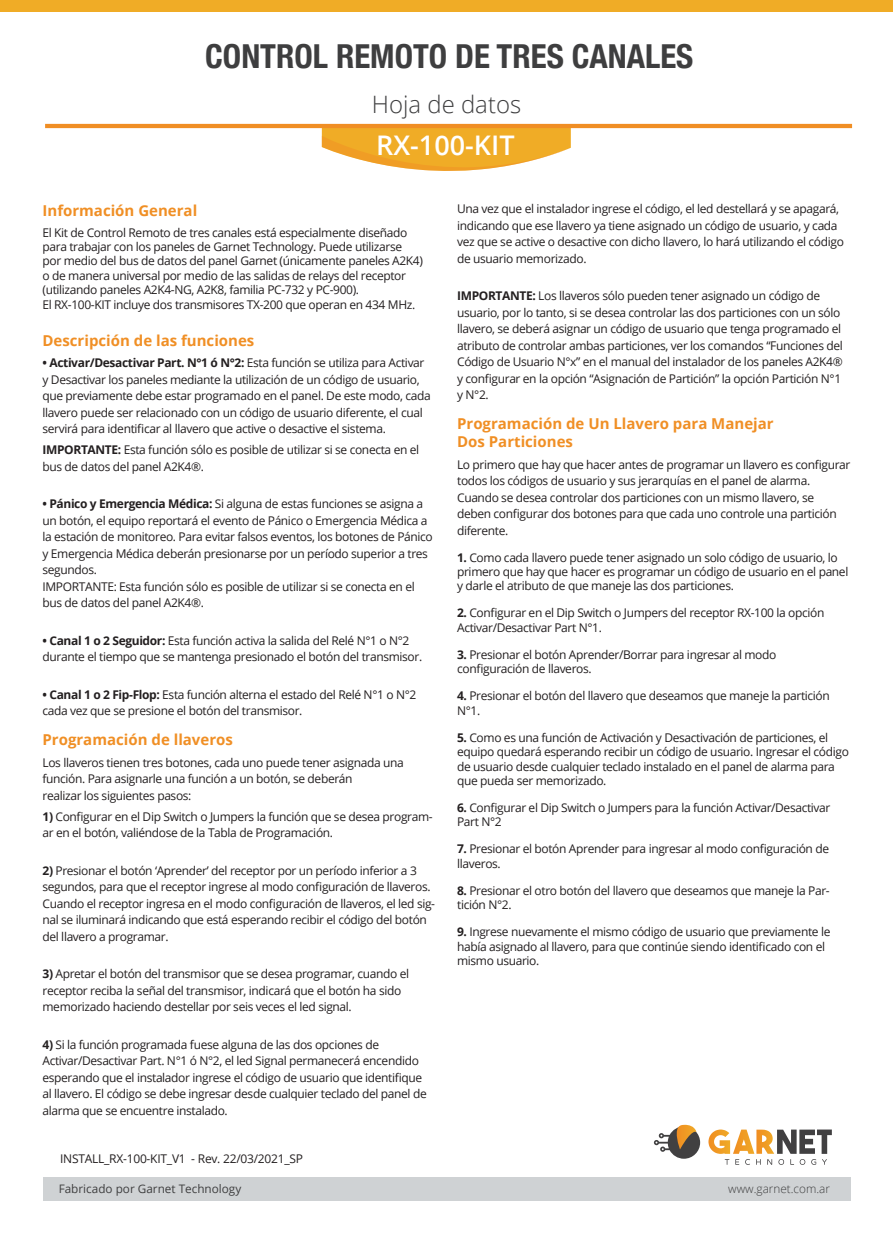
<style>
.page{position:relative;width:893px;height:1242px;background:#fff}
.page>*{position:absolute;margin:0;border:0;box-sizing:border-box;transform-origin:0 0}
.t1{font:700 condensed 33px "Helvetica Neue";color:#3e3e3f}
.t2{font:600 27px "Open Sans";color:#fff}
.t3{font:300 24px "Open Sans";color:#3e3e3f}
.t4{font:700 15px "Open Sans";color:#f08f25}
.t5{font:12px/16.5px "Open Sans";letter-spacing:-.03em;color:#231f20}
.t6{font:11.7px "Open Sans";color:#3e3e3f}
.t7{font:300 11.7px "Open Sans";color:#3e3e3f}
.s1{font-weight:700}
</style>
<div class="page">
<svg style="left:322px;top:128px;width:249px;height:43px"></svg>
<div style="left:0;top:0;width:893px;height:11px;background:#f0ac26"></div>
<hr style="left:45px;top:124px;width:807px;height:4px;background:#f08e24">
<div style="left:43px;top:1176px;width:807px;height:24px;background:#cfd2d4"></div>
<svg style="left:708px;top:1129px;width:124px;height:35px"></svg>
<svg style="left:654px;top:1124px;width:46px;height:34px"></svg>
<p class="t1" style="left:205px;top:29px;width:490px">CONTROL REMOTO DE TRES CANALES</p>
<h3 class="t3" style="left:372px;top:87px;width:151px">Hoja de datos</h3>
<p class="t2" style="left:376px;top:127px;width:140px">RX-100-KIT</p>
<p class="t4" style="left:43px;top:199px;width:156px">Información General</p>
<p class="t5" style="left:43px;top:224px;width:366px">El Kit de Control Remoto de tres canales está especialmente diseñado</p>
<p class="t5" style="left:43px;top:238px;width:361px">para trabajar con los paneles de Garnet Technology. Puede utilizarse</p>
<p class="t5" style="left:43px;top:253px;width:382px;line-height:14.4px">por medio del bus de datos del panel Garnet (únicamente paneles A2K4) o de manera universal por medio de las salidas de relays del receptor (utilizando paneles A2K4-NG, A2K8, familia PC-732 y PC-900).</p>
<p class="t5" style="left:43px;top:296px;width:374px">El RX-100-KIT incluye dos transmisores TX-200 que operan en 434 MHz.</p>
<p class="t4" style="left:43px;top:330px;width:213px">Descripción de las funciones</p>
<p class="t5" style="left:43px;top:354px;width:390px"><span class="s1">• Activar/Desactivar Part. N°1 ó N°2:</span> Esta función se utiliza para Activar y Desactivar los paneles mediante la utilización de un código de usuario, que previamente debe estar programado en el panel. De este modo, cada llavero puede ser relacionado con un código de usuario diferente, el cual servirá para identificar al llavero que active o desactive el sistema.</p>
<p class="t5" style="left:43px;top:441px;width:378px"><span class="s1">IMPORTANTE:</span> Esta función sólo es posible de utilizar si se conecta en el bus de datos del panel A2K4®.</p>
<p class="t5" style="left:43px;top:495px;width:392px"><span class="s1">• Pánico y Emergencia Médica:</span> Si alguna de estas funciones se asigna a un botón, el equipo reportará el evento de Pánico o Emergencia Médica a la estación de monitoreo. Para evitar falsos eventos, los botones de Pánico y Emergencia Médica deberán presionarse por un período superior a tres segundos.</p>
<p class="t5" style="left:43px;top:578px;width:374px">IMPORTANTE: Esta función sólo es posible de utilizar si se conecta en el bus de datos del panel A2K4®.</p>
<p class="t5" style="left:43px;top:632px;width:381px"><span class="s1">• Canal 1 o 2 Seguidor:</span> Esta función activa la salida del Relé N°1 o N°2 durante el tiempo que se mantenga presionado el botón del transmisor.</p>
<p class="t5" style="left:43px;top:686px;width:375px"><span class="s1">• Canal 1 o 2 Fip-Flop:</span> Esta función alterna el estado del Relé N°1 o N°2 cada vez que se presione el botón del transmisor.</p>
<p class="t4" style="left:43px;top:729px;width:192px">Programación de llaveros</p>
<p class="t5" style="left:43px;top:753px;width:363px">Los llaveros tienen tres botones, cada uno puede tener asignada una función. Para asignarle una función a un botón, se deberán</p>
<p class="t5" style="left:43px;top:786px;width:150px">realizar los siguientes pasos:</p>
<p class="t5" style="left:43px;top:807px;width:392px"><span class="s1">1)</span> Configurar en el Dip Switch o Jumpers la función que se desea program&shy;ar en el botón, valiéndose de la Tabla de Programación.</p>
<p class="t5" style="left:43px;top:861px;width:394px"><span class="s1">2)</span> Presionar el botón ‘Aprender’ del receptor por un período inferior a 3 segundos, para que el receptor ingrese al modo configuración de llaveros.<br>Cuando el receptor ingresa en el modo configuración de llaveros, el led sig&shy;nal se iluminará indicando que está esperando recibir el código del botón del llavero a programar.</p>
<p class="t5" style="left:43px;top:965px;width:368px"><span class="s1">3)</span> Apretar el botón del transmisor que se desea programar, cuando el receptor reciba la señal del transmisor, indicará que el botón ha sido memorizado haciendo destellar por seis veces el led signal.</p>
<p class="t5" style="left:43px;top:1035px;width:338px"><span class="s1">4)</span> Si la función programada fuese alguna de las dos opciones de</p>
<p class="t5" style="left:43px;top:1052px;width:386px">Activar/Desactivar Part. N°1 ó N°2, el led Signal permanecerá encendido esperando que el instalador ingrese el código de usuario que identifique al llavero. El código se debe ingresar desde cualquier teclado del panel de alarma que se encuentre instalado.</p>
<p class="t5" style="left:60px;top:1150px;width:244px">INSTALL_RX-100-KIT_V1 - Rev. 22/03/2021_SP</p>
<p class="t5" style="left:457px;top:200px;width:388px">Una vez que el instalador ingrese el código, el led destellará y se apagará, indicando que ese llavero ya tiene asignado un código de usuario, y cada vez que se active o desactive con dicho llavero, lo hará utilizando el código de usuario memorizado.</p>
<p class="t5" style="left:457px;top:287px;width:387px"><span class="s1">IMPORTANTE:</span> Los llaveros sólo pueden tener asignado un código de usuario, por lo tanto, si se desea controlar las dos particiones con un sólo llavero, se deberá asignar un código de usuario que tenga programado el atributo de controlar ambas particiones, ver los comandos “Funciones del Código de Usuario N°x” en el manual del instalador de los paneles A2K4® y configurar en la opción “Asignación de Partición” la opción Partición N°1 y N°2.</p>
<p class="t4" style="left:457px;top:413px;width:318px">Programación de Un Llavero para Manejar</p>
<p class="t4" style="left:457px;top:431px;width:117px">Dos Particiones</p>
<p class="t5" style="left:457px;top:455px;width:395px">Lo primero que hay que hacer antes de programar un llavero es configurar todos los códigos de usuario y sus jerarquías en el panel de alarma.</p>
<p class="t5" style="left:457px;top:488px;width:381px">Cuando se desea controlar dos particiones con un mismo llavero, se deben configurar dos botones para que cada uno controle una partición diferente.</p>
<p class="t5" style="left:457px;top:549px;width:393px;line-height:14.4px"><span class="s1">1.</span> Como cada llavero puede tener asignado un solo código de usuario, lo primero que hay que hacer es programar un código de usuario en el panel y darle el atributo de que maneje las dos particiones.</p>
<p class="t5" style="left:457px;top:604px;width:369px"><span class="s1">2.</span> Configurar en el Dip Switch o Jumpers del receptor RX-100 la opción</p>
<p class="t5" style="left:457px;top:618px;width:146px">Activar/Desactivar Part N°1.</p>
<p class="t5" style="left:457px;top:645px;width:321px"><span class="s1">3.</span> Presionar el botón Aprender/Borrar para ingresar al modo</p>
<p class="t5" style="left:457px;top:660px;width:136px">configuración de llaveros.</p>
<p class="t5" style="left:457px;top:688px;width:374px;line-height:14.4px"><span class="s1">4.</span> Presionar el botón del llavero que deseamos que maneje la partición<br>N°1.</p>
<p class="t5" style="left:457px;top:729px;width:393px;line-height:14.4px"><span class="s1">5.</span> Como es una función de Activación y Desactivación de particiones, el equipo quedará esperando recibir un código de usuario. Ingresar el código de usuario desde cualquier teclado instalado en el panel de alarma para que pueda ser memorizado.</p>
<p class="t5" style="left:457px;top:798px;width:375px"><span class="s1">6.</span> Configurar el Dip Switch o Jumpers para la función Activar/Desactivar</p>
<p class="t5" style="left:457px;top:813px;width:46px">Part N°2</p>
<p class="t5" style="left:457px;top:841px;width:373px;line-height:14.4px"><span class="s1">7.</span> Presionar el botón Aprender para ingresar al modo configuración de llaveros.</p>
<p class="t5" style="left:457px;top:882px;width:374px;line-height:14.4px"><span class="s1">8.</span> Presionar el otro botón del llavero que deseamos que maneje la Par&shy;tición N°2.</p>
<p class="t5" style="left:457px;top:924px;width:375px;line-height:14.4px"><span class="s1">9.</span> Ingrese nuevamente el mismo código de usuario que previamente le había asignado al llavero, para que continúe siendo identificado con el mismo usuario.</p>
<p class="t6" style="left:59px;top:1180px;width:184px">Fabricado por Garnet Technology</p>
<p class="t7" style="left:728px;top:1180px;width:103px">www.garnet.com.ar</p>
</div>
